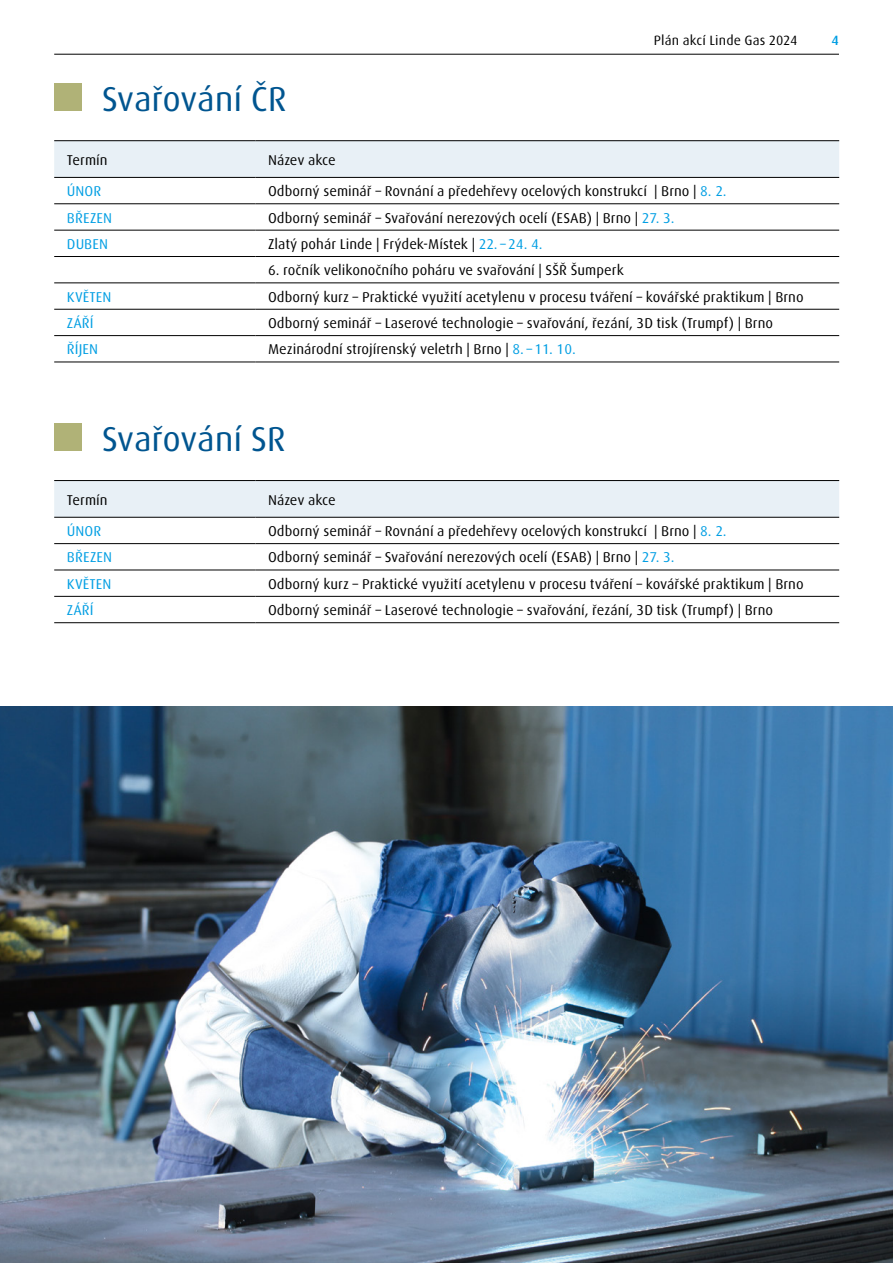
<style>
.page{position:relative;width:893px;height:1263px;background:#fff}
.page>*{position:absolute;margin:0;border:0;box-sizing:border-box;transform-origin:0 0}
.t1{font:34.5px "Linde Dax Global";letter-spacing:-.01em;color:#005590}
.t2{font:14.25px "Linde Dax Global";color:#000}
.t3{font:14.25px "Linde Dax Global";color:#009ee3}
.t4{font:13.5px "Linde Dax Global";letter-spacing:.01em;color:#000}
.t5{font:500 13.5px "Linde Dax Global";color:#009ee3}
.s1{color:#009ee3}
</style>
<div class="page">
<hr style="left:54px;top:54px;width:785px;height:1px;background:#000">
<img style="left:0;top:707px;width:893px;height:556px">
<div style="left:54px;top:141px;width:785px;height:36px;background:#e8f0f6"></div>
<svg style="left:54px;top:204px;width:785px;height:158px"></svg>
<hr style="left:54px;top:203px;width:201px;height:1px;background:#000">
<hr style="left:255px;top:203px;width:584px;height:1px;background:#000">
<hr style="left:54px;top:230px;width:201px;height:1px;background:#000">
<hr style="left:255px;top:230px;width:584px;height:1px;background:#000">
<hr style="left:54px;top:256px;width:201px;height:1px;background:#000">
<hr style="left:255px;top:256px;width:584px;height:1px;background:#000">
<hr style="left:54px;top:282px;width:201px;height:1px;background:#000">
<hr style="left:255px;top:282px;width:584px;height:1px;background:#000">
<hr style="left:54px;top:309px;width:201px;height:1px;background:#000">
<hr style="left:255px;top:309px;width:584px;height:1px;background:#000">
<hr style="left:54px;top:335px;width:201px;height:1px;background:#000">
<hr style="left:255px;top:335px;width:584px;height:1px;background:#000">
<hr style="left:54px;top:362px;width:201px;height:1px;background:#000">
<hr style="left:255px;top:362px;width:584px;height:1px;background:#000">
<hr style="left:54px;top:140px;width:201px;height:1px;background:#000">
<hr style="left:255px;top:140px;width:584px;height:1px;background:#000">
<hr style="left:54px;top:177px;width:201px;height:1px;background:#000">
<hr style="left:255px;top:177px;width:584px;height:1px;background:#000">
<div style="left:54px;top:84px;width:28px;height:27px;background:#b0b277"></div>
<div style="left:54px;top:423px;width:28px;height:28px;background:#b0b277"></div>
<div style="left:54px;top:481px;width:785px;height:36px;background:#e8f0f6"></div>
<svg style="left:54px;top:544px;width:785px;height:52px"></svg>
<hr style="left:54px;top:543px;width:201px;height:1px;background:#000">
<hr style="left:255px;top:543px;width:584px;height:1px;background:#000">
<hr style="left:54px;top:570px;width:201px;height:1px;background:#000">
<hr style="left:255px;top:570px;width:584px;height:1px;background:#000">
<hr style="left:54px;top:596px;width:201px;height:1px;background:#000">
<hr style="left:255px;top:596px;width:584px;height:1px;background:#000">
<hr style="left:54px;top:622px;width:201px;height:1px;background:#000">
<hr style="left:255px;top:622px;width:584px;height:1px;background:#000">
<hr style="left:54px;top:480px;width:201px;height:1px;background:#000">
<hr style="left:255px;top:480px;width:584px;height:1px;background:#000">
<hr style="left:54px;top:517px;width:201px;height:1px;background:#000">
<hr style="left:255px;top:517px;width:584px;height:1px;background:#000">
<h1 class="t1" style="left:102px;top:79px;width:187px">Svařování ČR</h1>
<p class="t4" style="left:654px;top:32px;width:145px">Plán akcí Linde Gas 2024</p>
<p class="t5" style="left:832px;top:32px;width:9px">4</p>
<p class="t2" style="left:67px;top:151px;width:42px">Termín</p>
<p class="t2" style="left:268px;top:151px;width:69px">Název akce</p>
<p class="t3" style="left:67px;top:183px;width:36px">ÚNOR</p>
<p class="t2" style="left:268px;top:183px;width:460px">Odborný seminář – Rovnání a předehřevy ocelových konstrukcí | Brno | <span class="s1">8. 2.</span></p>
<p class="t3" style="left:67px;top:209px;width:47px">BŘEZEN</p>
<p class="t2" style="left:268px;top:209px;width:408px">Odborný seminář – Svařování nerezových ocelí (ESAB) | Brno | <span class="s1">27. 3.</span></p>
<p class="t3" style="left:67px;top:236px;width:43px">DUBEN</p>
<p class="t2" style="left:268px;top:236px;width:276px">Zlatý pohár Linde | Frýdek-Místek | <span class="s1">22. – 24. 4.</span></p>
<p class="t2" style="left:268px;top:262px;width:357px">6. ročník velikonočního poháru ve svařování | SŠŘ Šumperk</p>
<p class="t3" style="left:67px;top:288px;width:46px">KVĚTEN</p>
<p class="t2" style="left:268px;top:288px;width:537px">Odborný kurz – Praktické využití acetylenu v procesu tváření – kovářské praktikum | Brno</p>
<p class="t3" style="left:67px;top:315px;width:28px">ZÁŘÍ</p>
<p class="t2" style="left:268px;top:315px;width:507px">Odborný seminář – Laserové technologie – svařování, řezání, 3D tisk (Trumpf) | Brno</p>
<p class="t3" style="left:67px;top:341px;width:33px">ŘÍJEN</p>
<p class="t2" style="left:268px;top:341px;width:309px">Mezinárodní strojírenský veletrh | Brno | <span class="s1">8. – 11. 10.</span></p>
<h1 class="t1" style="left:102px;top:419px;width:186px">Svařování SR</h1>
<p class="t2" style="left:67px;top:491px;width:42px">Termín</p>
<p class="t2" style="left:268px;top:491px;width:69px">Název akce</p>
<p class="t3" style="left:67px;top:523px;width:36px">ÚNOR</p>
<p class="t2" style="left:268px;top:523px;width:460px">Odborný seminář – Rovnání a předehřevy ocelových konstrukcí | Brno | <span class="s1">8. 2.</span></p>
<p class="t3" style="left:67px;top:549px;width:47px">BŘEZEN</p>
<p class="t2" style="left:268px;top:549px;width:408px">Odborný seminář – Svařování nerezových ocelí (ESAB) | Brno | <span class="s1">27. 3.</span></p>
<p class="t3" style="left:67px;top:575px;width:46px">KVĚTEN</p>
<p class="t2" style="left:268px;top:575px;width:537px">Odborný kurz – Praktické využití acetylenu v procesu tváření – kovářské praktikum | Brno</p>
<p class="t3" style="left:67px;top:602px;width:28px">ZÁŘÍ</p>
<p class="t2" style="left:268px;top:602px;width:507px">Odborný seminář – Laserové technologie – svařování, řezání, 3D tisk (Trumpf) | Brno</p>
</div>
